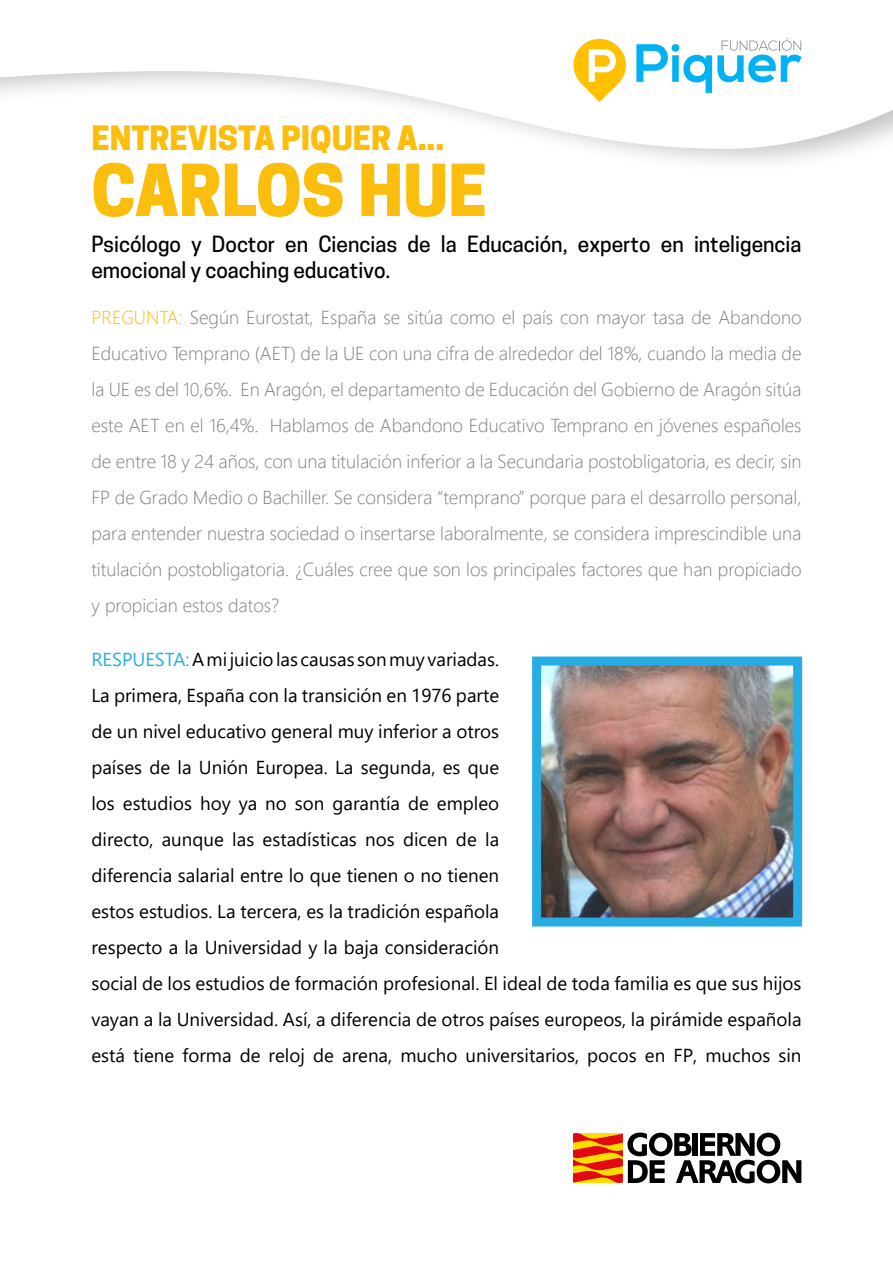
<style>
.page{position:relative;width:893px;height:1263px;background:#fff}
.page>*{position:absolute;margin:0;border:0;box-sizing:border-box;transform-origin:0 0}
.t1{font:800 67.2px "Cooper Hewitt";color:#fcbe0e}
.t2{font:800 31.5px "Cooper Hewitt";color:#fcbe0e}
.t3{font:500 21px/25.5px "Cooper Hewitt";color:#000}
.t4{font:300 18.75px/36px "Segoe UI";color:#7d7e7f;text-align:justify}
.t5{font:18.75px/36px "Segoe UI";color:#000}
.s1{color:#fcbe0e}
.s2{color:#27ade4}
</style>
<div class="page">
<div style="left:0;top:0;width:893px;height:175px;background:#000;opacity:.23"></div>
<svg style="left:0;top:0;width:893px;height:149px"></svg>
<svg style="left:571px;top:36px;width:58px;height:66px"></svg>
<svg style="left:636px;top:38px;width:165px;height:55px"></svg>
<img style="left:542px;top:666px;width:250px;height:250px">
<div style="left:532px;top:656px;width:270px;height:270px;border:9px solid #27ade4"></div>
<svg style="left:573px;top:1132px;width:228px;height:51px"></svg>
<h2 class="t2" style="left:91px;top:119px;width:354px">ENTREVISTA PIQUER A...</h2>
<h1 class="t1" style="left:91px;top:151px;width:397px">CARLOS HUE</h1>
<p class="t3" style="left:91px;top:231px;width:712px">Psicólogo y Doctor en Ciencias de la Educación, experto en inteligencia emocional y coaching educativo.</p>
<p class="t4" style="left:91px;top:298px;width:712px"><span class="s1">PREGUNTA:</span> Según Eurostat, España se sitúa como el país con mayor tasa de Abandono Educativo Temprano (AET) de la UE con una cifra de alrededor del 18%, cuando la media de la UE es del 10,6%. En Aragón, el departamento de Educación del Gobierno de Aragón sitúa este AET en el 16,4%. Hablamos de Abandono Educativo Temprano en jóvenes españoles de entre 18 y 24 años, con una titulación inferior a la Secundaria postobligatoria, es decir, sin FP de Grado Medio o Bachiller. Se considera “temprano” porque para el desarrollo personal, para entender nuestra sociedad o insertarse laboralmente, se considera imprescindible una titulación postobligatoria. ¿Cuáles cree que son los principales factores que han propiciado y propician estos datos?</p>
<p class="t5" style="left:91px;top:640px;width:712px"><span class="s2">RESPUESTA:</span> A mi juicio las causas son muy variadas.<br>La primera, España con la transición en 1976 parte<br>de un nivel educativo general muy inferior a otros<br>países de la Unión Europea. La segunda, es que<br>los estudios hoy ya no son garantía de empleo<br>directo, aunque las estadísticas nos dicen de la<br>diferencia salarial entre lo que tienen o no tienen<br>estos estudios. La tercera, es la tradición española<br>respecto a la Universidad y la baja consideración<br>social de los estudios de formación profesional. El ideal de toda familia es que sus hijos vayan a la Universidad. Así, a diferencia de otros países europeos, la pirámide española está tiene forma de reloj de arena, mucho universitarios, pocos en FP, muchos sin</p>
</div>
